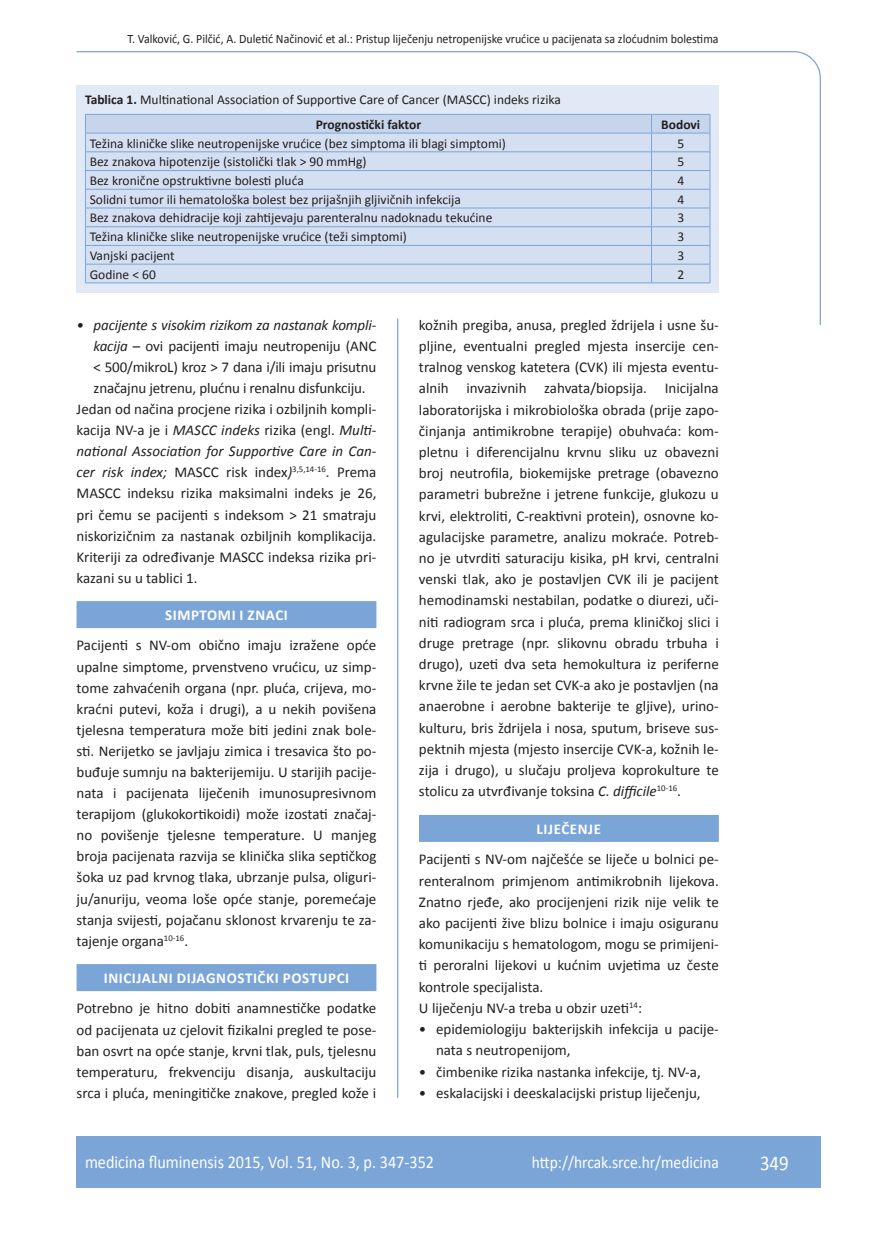
<style>
.page{position:relative;width:872px;height:1234px;background:#fff}
.page>*{position:absolute;margin:0;border:0;box-sizing:border-box;transform-origin:0 0}
.t1{font:21px "Calibri";color:#fff;scale:.9 1}
.t2{font:18px "Calibri";color:#fff;scale:.9 1}
.t3{font:17.25px "Calibri";color:#fff;scale:.9 1}
.t4{font:15px/21.1px "Calibri";color:#231f20;text-align:justify}
.t5{font:italic 15px "Calibri";letter-spacing:-.01em;color:#231f20}
.t6{font:700 15px "Calibri";letter-spacing:.04em;color:#fff}
.t7{font:13.5px/25px "Calibri";color:#231f20}
.t8{font:700 13.5px "Calibri";color:#231f20}
.t9{font:12.75px "Calibri";color:#231f20;scale:.94 1}
.s1{font-weight:700}
.s2{font-style:italic}
</style>
<div class="page">
<svg style="left:76px;top:51px;width:745px;height:275px"></svg>
<hr style="left:397px;top:318px;width:1px;height:779px;background:#7ca5d7">
<div style="left:77px;top:1135px;width:744px;height:51px;background:#7ca5d7"></div>
<div style="left:77px;top:601px;width:299px;height:27px;background:#7ca5d7"></div>
<div style="left:77px;top:963px;width:299px;height:27px;background:#7ca5d7"></div>
<div style="left:419px;top:814px;width:300px;height:27px;background:#7ca5d7"></div>
<div style="left:77px;top:85px;width:642px;height:208px;background:#e1e9f6"></div>
<svg style="left:85px;top:114px;width:625px;height:168px"></svg>
<hr style="left:85px;top:282px;width:566px;height:1px;background:#7ca5d7">
<hr style="left:651px;top:282px;width:59px;height:1px;background:#7ca5d7">
<p class="t9" style="left:128px;top:30px;width:630px">T. Valković, G. Pilčić, A. Duletić Načinović et al.: Pristup liječenju netropenijske vrućice u pacijenata sa zloćudnim bolestima</p>
<p class="t7" style="left:316px;top:86px;width:247px;text-indent:-231px"><span class="s1">Tablica 1.</span> Multinational Association of Supportive Care of Cancer (MASCC) indeks rizika<br><span class="s1">Prognostički faktor</span></p>
<p class="t8" style="left:661px;top:116px;width:40px">Bodovi</p>
<p class="t7" style="left:90px;top:130px;width:418px">Težina kliničke slike neutropenijske vrućice (bez simptoma ili blagi simptomi)</p>
<p class="t7" style="left:677px;top:130px;width:8px">5</p>
<p class="t7" style="left:90px;top:148px;width:278px">Bez znakova hipotenzije (sistolički tlak &gt; 90 mmHg)</p>
<p class="t7" style="left:677px;top:148px;width:8px">5</p>
<p class="t7" style="left:90px;top:167px;width:216px">Bez kronične opstruktivne bolesti pluća</p>
<p class="t7" style="left:677px;top:167px;width:8px">4</p>
<p class="t7" style="left:90px;top:186px;width:373px">Solidni tumor ili hematološka bolest bez prijašnjih gljivičnih infekcija</p>
<p class="t7" style="left:677px;top:186px;width:8px">4</p>
<p class="t7" style="left:90px;top:205px;width:404px">Bez znakova dehidracije koji zahtijevaju parenteralnu nadoknadu tekućine</p>
<p class="t7" style="left:677px;top:205px;width:8px">3</p>
<p class="t7" style="left:90px;top:223px;width:319px">Težina kliničke slike neutropenijske vrućice (teži simptomi)</p>
<p class="t7" style="left:677px;top:223px;width:8px">3</p>
<p class="t7" style="left:90px;top:242px;width:87px">Vanjski pacijent</p>
<p class="t7" style="left:677px;top:242px;width:8px">3</p>
<p class="t7" style="left:90px;top:261px;width:68px">Godine &lt; 60</p>
<p class="t7" style="left:677px;top:261px;width:8px">2</p>
<p class="t5" style="left:77px;top:315px;width:301px">• pacijente s visokim rizikom za nastanak kompli-</p>
<p class="t4" style="left:94px;top:334px;width:284px"><span class="s2">kacija</span> – ovi pacijenti imaju neutropeniju (ANC</p>
<p class="t4" style="left:94px;top:355px;width:284px">&lt; 500/mikroL) kroz &gt; 7 dana i/ili imaju prisutnu</p>
<p class="t4" style="left:94px;top:376px;width:274px">značajnu jetrenu, plućnu i renalnu disfunkciju.</p>
<p class="t4" style="left:77px;top:397px;width:301px">Jedan od načina procjene rizika i ozbiljnih kompli-</p>
<p class="t4" style="left:77px;top:419px;width:301px">kacija NV-a je i <span class="s2">MASCC indeks</span> rizika (engl. <span class="s2">Multi-</span></p>
<p class="t5" style="left:77px;top:442px;width:301px">national Association for Supportive Care in Can-</p>
<p class="t4" style="left:77px;top:461px;width:301px"><span class="s2">cer risk index;</span> MASCC risk index<span class="s2">)</span><sup>3,5,14-16</sup>. Prema</p>
<p class="t4" style="left:77px;top:482px;width:301px">MASCC indeksu rizika maksimalni indeks je 26,</p>
<p class="t4" style="left:77px;top:503px;width:301px">pri čemu se pacijenti s indeksom &gt; 21 smatraju</p>
<p class="t4" style="left:77px;top:524px;width:301px">niskorizičnim za nastanak ozbiljnih komplikacija.</p>
<p class="t4" style="left:77px;top:545px;width:301px">Kriteriji za određivanje MASCC indeksa rizika pri-</p>
<p class="t4" style="left:77px;top:566px;width:123px">kazani su u tablici 1.</p>
<p class="t6" style="left:165px;top:605px;width:124px">SIMPTOMI I ZNACI</p>
<p class="t4" style="left:77px;top:634px;width:301px">Pacijenti s NV-om obično imaju izražene opće upalne simptome, prvenstveno vrućicu, uz simp&shy;tome zahvaćenih organa (npr. pluća, crijeva, mo&shy;kraćni putevi, koža i drugi), a u nekih povišena tjelesna temperatura može biti jedini znak bole&shy;sti. Nerijetko se javljaju zimica i tresavica što po&shy;buđuje sumnju na bakterijemiju. U starijih pacije&shy;nata i pacijenata liječenih imunosupresivnom terapijom (glukokortikoidi) može izostati značaj&shy;no povišenje tjelesne temperature. U manjeg broja pacijenata razvija se klinička slika septičkog šoka uz pad krvnog tlaka, ubrzanje pulsa, oliguri&shy;ju/anuriju, veoma loše opće stanje, poremećaje stanja svijesti, pojačanu sklonost krvarenju te za&shy;tajenje organa<sup>10-16</sup>.</p>
<p class="t6" style="left:104px;top:968px;width:247px">INICIJALNI DIJAGNOSTIČKI POSTUPCI</p>
<p class="t4" style="left:77px;top:997px;width:301px">Potrebno je hitno dobiti anamnestičke podatke od pacijenata uz cjelovit fizikalni pregled te pose&shy;ban osvrt na opće stanje, krvni tlak, puls, tjelesnu temperaturu, frekvenciju disanja, auskultaciju srca i pluća, meningitičke znakove, pregled kože i</p>
<p class="t4" style="left:419px;top:313px;width:301px">kožnih pregiba, anusa, pregled ždrijela i usne šu&shy;pljine, eventualni pregled mjesta insercije cen&shy;tralnog venskog katetera (CVK) ili mjesta eventu&shy;alnih invazivnih zahvata/biopsija. Inicijalna laboratorijska i mikrobiološka obrada (prije zapo&shy;činjanja antimikrobne terapije) obuhvaća: kom&shy;pletnu i diferencijalnu krvnu sliku uz obavezni broj neutrofila, biokemijske pretrage (obavezno parametri bubrežne i jetrene funkcije, glukozu u krvi, elektroliti, C-reaktivni protein), osnovne ko&shy;agulacijske parametre, analizu mokraće. Potreb&shy;no je utvrditi saturaciju kisika, pH krvi, centralni venski tlak, ako je postavljen CVK ili je pacijent hemodinamski nestabilan, podatke o diurezi, uči&shy;niti radiogram srca i pluća, prema kliničkoj slici i druge pretrage (npr. slikovnu obradu trbuha i drugo), uzeti dva seta hemokultura iz periferne krvne žile te jedan set CVK-a ako je postavljen (na anaerobne i aerobne bakterije te gljive), urino&shy;kulturu, bris ždrijela i nosa, sputum, briseve sus&shy;pektnih mjesta (mjesto insercije CVK-a, kožnih le&shy;zija i drugo), u slučaju proljeva koprokulture te stolicu za utvrđivanje toksina <span class="s2">C. difficile</span><sup>10-16</sup>.</p>
<p class="t6" style="left:536px;top:819px;width:66px">LIJEČENJE</p>
<p class="t4" style="left:419px;top:848px;width:301px;text-align:left">Pacijenti s NV-om najčešće se liječe u bolnici pe&shy;renteralnom primjenom antimikrobnih lijekova.<br>Znatno rjeđe, ako procijenjeni rizik nije velik te ako pacijenti žive blizu bolnice i imaju osiguranu komunikaciju s hematologom, mogu se primijeni&shy;ti peroralni lijekovi u kućnim uvjetima uz česte kontrole specijalista.<br>U liječenju NV-a treba u obzir uzeti<sup>14</sup>:</p>
<p class="t4" style="left:436px;top:1017px;width:284px;text-indent:-17px">• epidemiologiju bakterijskih infekcija u pacije&shy;nata s neutropenijom,</p>
<p class="t4" style="left:419px;top:1060px;width:283px">• čimbenike rizika nastanka infekcije, tj. NV-a,</p>
<p class="t4" style="left:419px;top:1081px;width:283px">• eskalacijski i deeskalacijski pristup liječenju,</p>
<p class="t2" style="left:85px;top:1150px;width:389px">medicina fluminensis 2015, Vol. 51, No. 3, p. 347-352</p>
<p class="t3" style="left:532px;top:1151px;width:209px">http://hrcak.srce.hr/medicina</p>
<h1 class="t1" style="left:760px;top:1149px;width:33px">349</h1>
</div>
